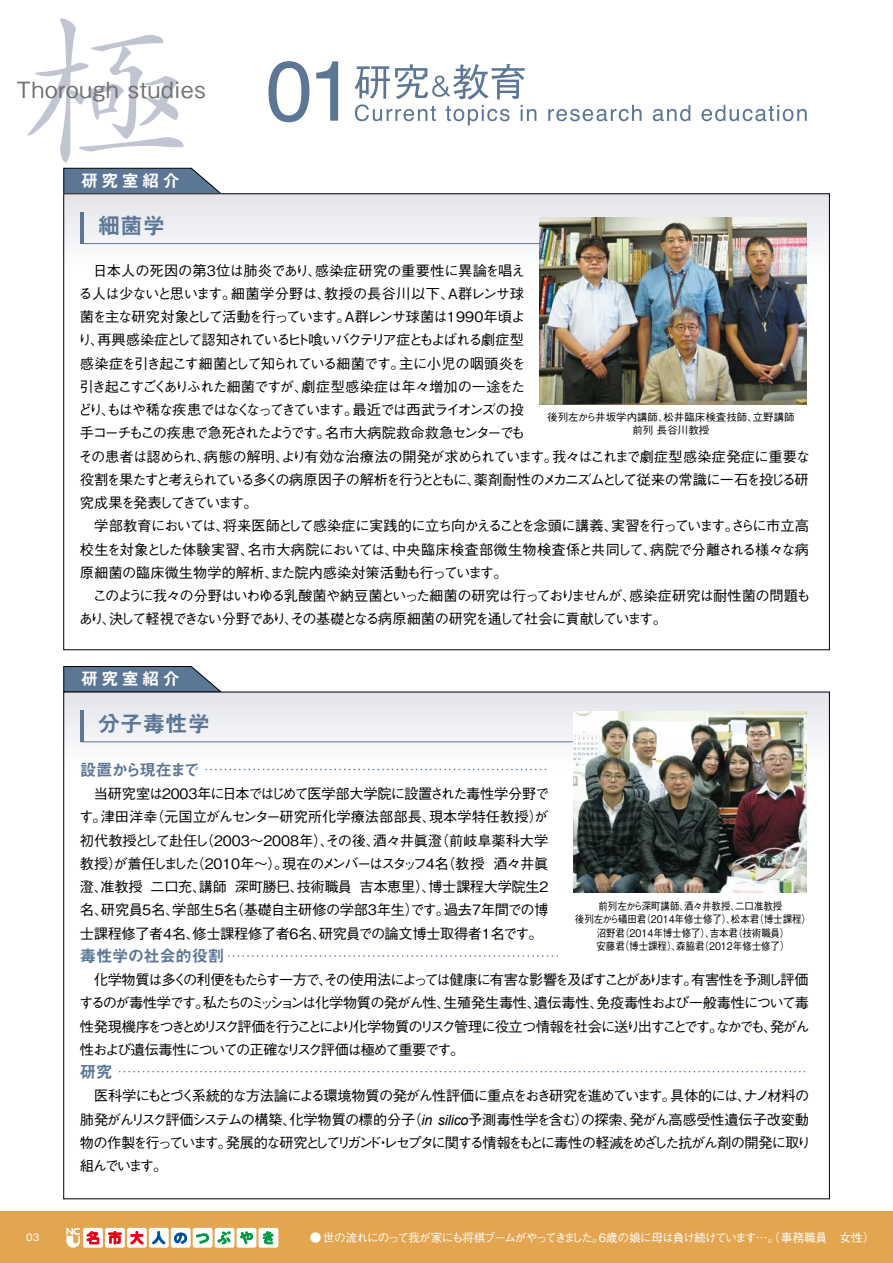
<style>
.page{position:relative;width:893px;height:1263px;background:#fff}
.page>*{position:absolute;margin:0;border:0;box-sizing:border-box;transform-origin:0 0}
.t1{font:22.5px "Midashi Go Pr 6 MB31";color:#5c7795}
.t2{font:500 22.35px "Gothic BBB Pro";letter-spacing:.04em;color:#727171}
.t3{font:16.95px "Midashi Go Pro MB31";letter-spacing:.2em;color:#fff}
.t4{font:16.5px "Midashi Go Pr 6 MB31";letter-spacing:-.025em;color:#5c7795}
.t5{font:16.5px "Midashi Go Pr 6 MB31";letter-spacing:-.12em;color:#5c7795}
.t6{font:500 14.25px/23.2px "Gothic BBB Pr 6";letter-spacing:-.07em;color:#000;text-align:justify}
.t7{font:500 14.25px/23.2px "Gothic BBB Pr 6";letter-spacing:-.09em;color:#000}
.t8{font:500 11.7px "Gothic BBB Pro";letter-spacing:-.085em;color:#fff}
.t9{font:500 10.5px/13.5px "Gothic BBB Pr 6";color:#000;text-align:center;scale:.9 1}
.t10{font:500 10.5px/13.5px "Gothic BBB Pr 6";color:#000;text-align:center}
.t11{font:500 10.2px "Gothic BBB Pro";color:#fff}
.s1{font-family:"Arial";font-weight:400;font-style:italic}
</style>
<div class="page">
<div style="left:0;top:1212px;width:893px;height:51px;background:#e3a54f"></div>
<svg style="left:66px;top:1228px;width:14px;height:20px"></svg>
<div style="left:83px;top:1228px;width:20px;height:20px;background:#fff;border-radius:2px"></div>
<div style="left:105px;top:1228px;width:20px;height:20px;background:#fff;border-radius:2px"></div>
<div style="left:127px;top:1228px;width:20px;height:20px;background:#fff;border-radius:2px"></div>
<div style="left:149px;top:1228px;width:20px;height:20px;background:#fff;border-radius:2px"></div>
<div style="left:171px;top:1228px;width:20px;height:20px;background:#fff;border-radius:2px"></div>
<div style="left:193px;top:1228px;width:20px;height:20px;background:#fff;border-radius:2px"></div>
<div style="left:215px;top:1228px;width:19px;height:20px;background:#fff;border-radius:2px"></div>
<div style="left:237px;top:1228px;width:19px;height:20px;background:#fff;border-radius:2px"></div>
<div style="left:259px;top:1228px;width:19px;height:20px;background:#fff;border-radius:2px"></div>
<svg style="left:86px;top:1231px;width:13px;height:13px"></svg>
<svg style="left:108px;top:1231px;width:14px;height:14px"></svg>
<svg style="left:130px;top:1231px;width:14px;height:13px"></svg>
<svg style="left:152px;top:1231px;width:13px;height:13px"></svg>
<svg style="left:174px;top:1232px;width:13px;height:12px"></svg>
<svg style="left:196px;top:1233px;width:13px;height:11px"></svg>
<svg style="left:217px;top:1231px;width:14px;height:13px"></svg>
<svg style="left:240px;top:1231px;width:13px;height:14px"></svg>
<svg style="left:263px;top:1231px;width:11px;height:13px"></svg>
<svg style="left:354px;top:64px;width:182px;height:62px"></svg>
<svg style="left:548px;top:105px;width:94px;height:16px"></svg>
<svg style="left:653px;top:105px;width:37px;height:16px"></svg>
<svg style="left:701px;top:105px;width:106px;height:16px"></svg>
<svg style="left:268px;top:61px;width:41px;height:61px"></svg>
<svg style="left:316px;top:61px;width:22px;height:60px"></svg>
<svg style="left:63px;top:168px;width:159px;height:26px;background:#677d96"></svg>
<div style="left:64px;top:194px;width:765px;height:115px;background:linear-gradient(to bottom,#e5e6ec,#fff)"></div>
<hr style="left:81px;top:212px;width:3px;height:32px;background:#5c7795">
<hr style="left:81px;top:243px;width:719px;height:1px;background:#5c7795">
<svg style="left:63px;top:666px;width:159px;height:26px;background:#657b94"></svg>
<div style="left:64px;top:692px;width:765px;height:116px;background:linear-gradient(to bottom,#e6e7ed,#fff)"></div>
<hr style="left:81px;top:710px;width:3px;height:32px;background:#5c7795">
<hr style="left:81px;top:742px;width:716px;height:1px;background:#5c7795">
<img style="left:540px;top:217px;width:266px;height:188px">
<img style="left:574px;top:711px;width:233px;height:181px">
<svg style="left:27px;top:18px;width:157px;height:144px"></svg>
<svg style="left:206px;top:769px;width:340px;height:1px"></svg>
<svg style="left:229px;top:955px;width:329px;height:2px"></svg>
<svg style="left:120px;top:1071px;width:685px;height:1px"></svg>
<h2 class="t2" style="left:17px;top:72px;width:190px">Thorough studies</h2>
<p class="t3" style="left:81px;top:167px;width:100px">研究室紹介</p>
<h1 class="t1" style="left:98px;top:208px;width:69px">細菌学</h1>
<p class="t6" style="left:78px;top:258px;width:734px;text-align:left">　日本人の死因の第3位は肺炎であり、感染症研究の重要性に異論を唱え<br>る人は少ないと思います。細菌学分野は、教授の長谷川以下、A群レンサ球<br>菌を主な研究対象として活動を行っています。A群レンサ球菌は1990年頃よ<br>り、再興感染症として認知されているヒト喰いバクテリア症ともよばれる劇症型<br>感染症を引き起こす細菌として知られている細菌です。主に小児の咽頭炎を<br>引き起こすごくありふれた細菌ですが、劇症型感染症は年々増加の一途をた<br>どり、もはや稀な疾患ではなくなってきています。最近では西武ライオンズの投<br>手コーチもこの疾患で急死されたようです。名市大病院救命救急センターでも<br>その患者は認められ、病態の解明、より有効な治療法の開発が求められています。我々はこれまで劇症型感染症発症に重要な役割を果たすと考えられている多くの病原因子の解析を行うとともに、薬剤耐性のメカニズムとして従来の常識に一石を投じる研究成果を発表してきています。<br>　学部教育においては、将来医師として感染症に実践的に立ち向かえることを念頭に講義、実習を行っています。さらに市立高校生を対象とした体験実習、名市大病院においては、中央臨床検査部微生物検査係と共同して、病院で分離される様々な病原細菌の臨床微生物学的解析、また院内感染対策活動も行っています。<br>　このように我々の分野はいわゆる乳酸菌や納豆菌といった細菌の研究は行っておりませんが、感染症研究は耐性菌の問題もあり、決して軽視できない分野であり、その基礎となる病原細菌の研究を通して社会に貢献しています。</p>
<p class="t10" style="left:547px;top:409px;width:249px">後列左から井坂学内講師、松井臨床検査技師、立野講師前列 長谷川教授</p>
<p class="t3" style="left:81px;top:665px;width:100px">研究室紹介</p>
<h1 class="t1" style="left:98px;top:706px;width:114px">分子毒性学</h1>
<p class="t5" style="left:80px;top:756px;width:122px">設置から現在まで</p>
<p class="t6" style="left:79px;top:781px;width:472px">　当研究室は2003年に日本ではじめて医学部大学院に設置された毒性学分野です。津田洋幸（元国立がんセンター研究所化学療法部部長、現本学特任教授）が初代教授として赴任し（2003～2008年）、その後、酒々井眞澄（前岐阜薬科大学教授）が着任しました（2010年～）。現在のメンバーはスタッフ4名（教授 酒々井眞澄、准教授 二口充、講師 深町勝巳、技術職員 吉本恵里）、博士課程大学院生2名、研究員5名、学部生5名（基礎自主研修の学部3年生）です。過去7年間での博士課程修了者4名、修士課程修了者6名、研究員での論文博士取得者1名です。</p>
<p class="t4" style="left:80px;top:942px;width:146px">毒性学の社会的役割</p>
<p class="t6" style="left:79px;top:967px;width:732px">　化学物質は多くの利便をもたらす一方で、その使用法によっては健康に有害な影響を及ぼすことがあります。有害性を予測し評価するのが毒性学です。私たちのミッションは化学物質の発がん性、生殖発生毒性、遺伝毒性、免疫毒性および一般毒性について毒性発現機序をつきとめリスク評価を行うことにより化学物質のリスク管理に役立つ情報を社会に送り出すことです。なかでも、発がん性および遺伝毒性についての正確なリスク評価は極めて重要です。</p>
<p class="t4" style="left:80px;top:1058px;width:34px">研究</p>
<p class="t7" style="left:80px;top:1083px;width:733px">　医科学にもとづく系統的な方法論による環境物質の発がん性評価に重点をおき研究を進めています。具体的には、ナノ材料の肺発がんリスク評価システムの構築、化学物質の標的分子（<span class="s1">in silico</span>予測毒性学を含む）の探索、発がん高感受性遺伝子改変動物の作製を行っています。発展的な研究としてリガンド・レセプタに関する情報をもとに毒性の軽減をめざした抗がん剤の開発に取り組んでいます。</p>
<p class="t9" style="left:575px;top:898px;width:264px">前列左から深町講師、酒々井教授、二口准教授<br>後列左から礒田君（2014年修士修了）、松本君（博士課程）沼野君（2014年博士修了）、吉本君（技術職員）<br>安藤君（博士課程）、森脇君（2012年修士修了）</p>
<p class="t11" style="left:26px;top:1228px;width:14px">03</p>
<p class="t8" style="left:310px;top:1228px;width:566px">● 世の流れにのって我が家にも将棋ブームがやってきました。6歳の娘に母は負け続けています…。（事務職員 女性）</p>
</div>
